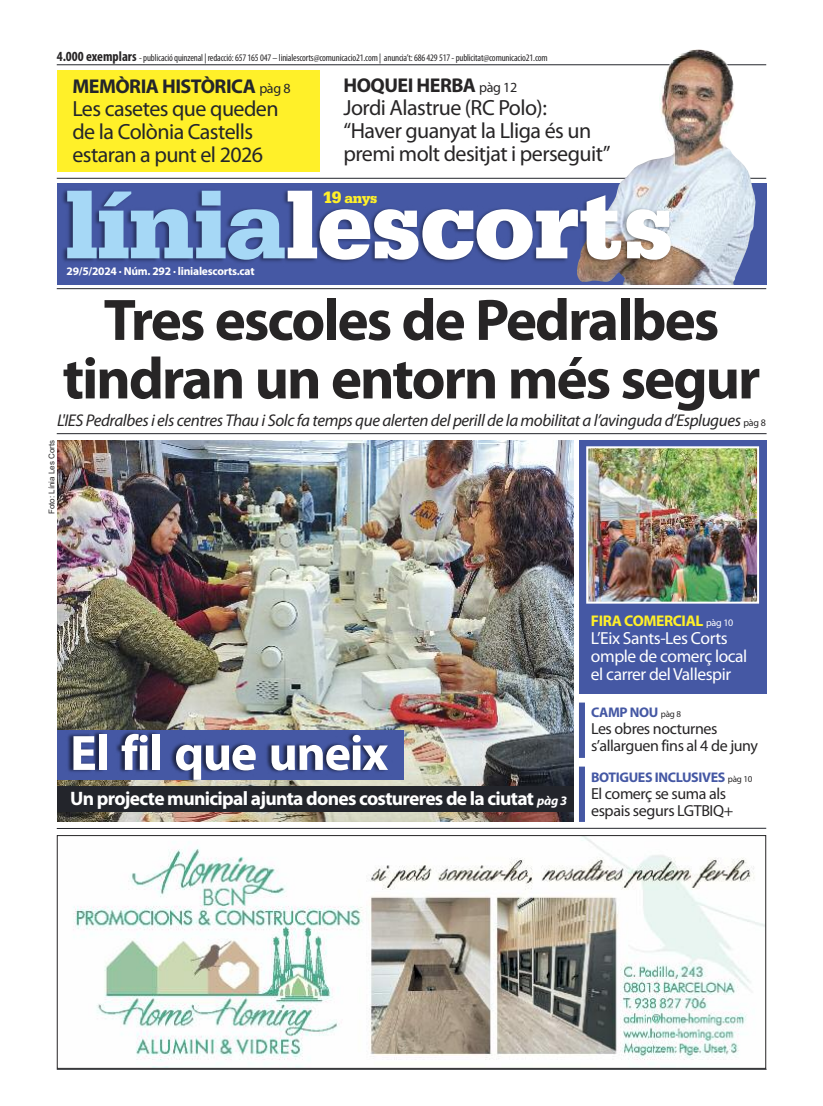
<style>
.page{position:relative;width:823px;height:1106px;background:#fff}
.page>*{position:absolute;margin:0;border:0;box-sizing:border-box;transform-origin:0 0}
.t1{font:900 100px "Serifa";letter-spacing:-.015em;color:#fff}
.t2{font:700 59px/58.5px "Myriad Pro";letter-spacing:-.035em;color:#272526;text-align:center}
.t3{font:700 50px "Myriad Pro";letter-spacing:-.025em;color:#fff}
.t4{font:22px/23px "Myriad Pro";letter-spacing:-.025em;color:#272526}
.t5{font:22px/23px "Myriad Pro";letter-spacing:-.025em;color:#23252b}
.t6{font:700 20px "Myriad Pro";letter-spacing:-.025em;color:#23252b}
.t7{font:700 20px "Myriad Pro";letter-spacing:-.025em;color:#272526}
.t8{font:700 19.5px "Myriad Pro";letter-spacing:-.035em;color:#fff}
.t9{font:17.5px/18px "Myriad Pro";letter-spacing:-.025em;color:#fff}
.t10{font:italic 17px "Myriad Pro";letter-spacing:-.025em;color:#272526}
.t11{font:16px/17px "Myriad Pro";letter-spacing:-.025em;color:#272526}
.t12{font:700 15.5px "Myriad Pro";letter-spacing:-.025em;color:#fff029}
.t13{font:900 14.5px "Serifa";color:#fff029}
.t14{font:700 14px "Myriad Pro";letter-spacing:-.025em;color:#4558a4}
.t15{font:700 11.5px "Myriad Pro";letter-spacing:-.02em;color:#fff}
.t16{font:condensed 10px "Myriad Pro";letter-spacing:-.015em;color:#272526}
.t17{font:8px "Arial";color:#272526}
.s1{font-weight:700;font-size:14px}
.s2{font-weight:400;font-size:14px}
.s3{color:#a6d8f6}
.s4{font-size:17.5px}
.s5{font-style:normal;font-size:10px}
.s6{font-style:italic;font-size:13px}
.s7{font-weight:400;font-size:10px;color:#fff}
.s8{font-weight:400;font-size:9px;color:#272526}
</style>
<div class="page">
<hr style="left:57px;top:64px;width:708px;height:1px;background:#23252b">
<hr style="left:57px;top:178px;width:708px;height:1px;background:#23252b">
<hr style="left:57px;top:288px;width:708px;height:1px;background:#23252b">
<img style="left:576px;top:49px;width:179px;height:236px">
<img style="left:56px;top:172px;width:655px;height:118px">
<hr style="left:57px;top:1069px;width:709px;height:1px;background:#23252b">
<hr style="left:57px;top:828px;width:708px;height:1px;background:#23252b">
<img style="left:73px;top:837px;width:690px;height:224px">
<div style="left:57px;top:835px;width:708px;height:233px;border:1px solid #272526"></div>
<div style="left:578px;top:440px;width:187px;height:253px;background:#4558a4"></div>
<img style="left:589px;top:449px;width:166px;height:151px">
<div style="left:586px;top:446px;width:172px;height:157px;border:2px solid #fff"></div>
<div style="left:578px;top:702px;width:6px;height:56px;background:#4558a4"></div>
<div style="left:578px;top:766px;width:6px;height:56px;background:#4558a4"></div>
<img style="left:57px;top:440px;width:516px;height:382px">
<hr style="left:57px;top:433px;width:709px;height:1px;background:#23252b">
<div style="left:57px;top:785px;width:516px;height:26px;background:#23252b"></div>
<img style="left:57px;top:721px;width:415px;height:65px">
<div style="left:57px;top:70px;width:262px;height:102px;background:#fff029"></div>
<p class="t16" style="left:57px;top:54px;width:492px"><span class="s1">4.000 exemplars</span> -publicacióquinzenal | redacció:657165047 – linialescorts@comunicacio21.com| anuncia’t:686429517-publicitat@comunicacio21.com</p>
<h3 class="t6" style="left:72px;top:78px;width:220px">MEMÒRIA HISTÒRICA <span class="s2">pàg 8</span></h3>
<h3 class="t5" style="left:72px;top:98px;width:208px">Les casetes que queden de la Colònia Castells estaran a punt el 2026</h3>
<h3 class="t7" style="left:343px;top:78px;width:175px">HOQUEI HERBA <span class="s2">pàg 12</span></h3>
<h3 class="t4" style="left:343px;top:98px;width:268px">Jordi Alastrue (RC Polo): “Haver guanyat la Lliga és un premi molt desitjat i perseguit”</h3>
<h1 class="t1" style="left:65px;top:167px;width:610px"><span class="s3">línia</span>lescorts</h1>
<p class="t15" style="left:66px;top:266px;width:189px">29/5/2024 · Núm. 292 · linialescorts.cat</p>
<h3 class="t13" style="left:322px;top:189px;width:56px"><span class="s4">19</span> anys</h3>
<h2 class="t2" style="left:62px;top:295px;width:699px">Tres escoles de Pedralbes tindran un entorn més segur</h2>
<h3 class="t10" style="left:57px;top:414px;width:709px">L'IES Pedralbes i els centres Thau i Solc fa temps que alerten del perill de la mobilitat a l’avinguda d’Esplugues <span class="s5">pàg 8</span></h3>
<p class="t17" style="left:47px;top:514px;width:76px;rotate:-90deg">Foto: Línia Les Corts</p>
<h3 class="t3" style="left:70px;top:734px;width:319px">El fil que uneix</h3>
<h3 class="t8" style="left:70px;top:791px;width:498px">Un projecte municipal ajunta dones costureres de la ciutat <span class="s6">pàg 3</span></h3>
<h3 class="t12" style="left:590px;top:615px;width:144px">FIRA COMERCIAL <span class="s7">pàg 10</span></h3>
<h3 class="t9" style="left:590px;top:630px;width:158px">L’Eix Sants-Les Corts omple de comerç local el carrer delVallespir</h3>
<h3 class="t14" style="left:590px;top:707px;width:91px">CAMP NOU <span class="s8">pàg 8</span></h3>
<h3 class="t11" style="left:590px;top:721px;width:168px">Les obres nocturnes s’allarguen fins al 4 de juny</h3>
<h3 class="t14" style="left:590px;top:771px;width:163px">BOTIGUES INCLUSIVES <span class="s8">pàg 10</span></h3>
<h3 class="t11" style="left:590px;top:786px;width:143px">El comerç se suma als espais segurs LGTBIQ+</h3>
</div>
